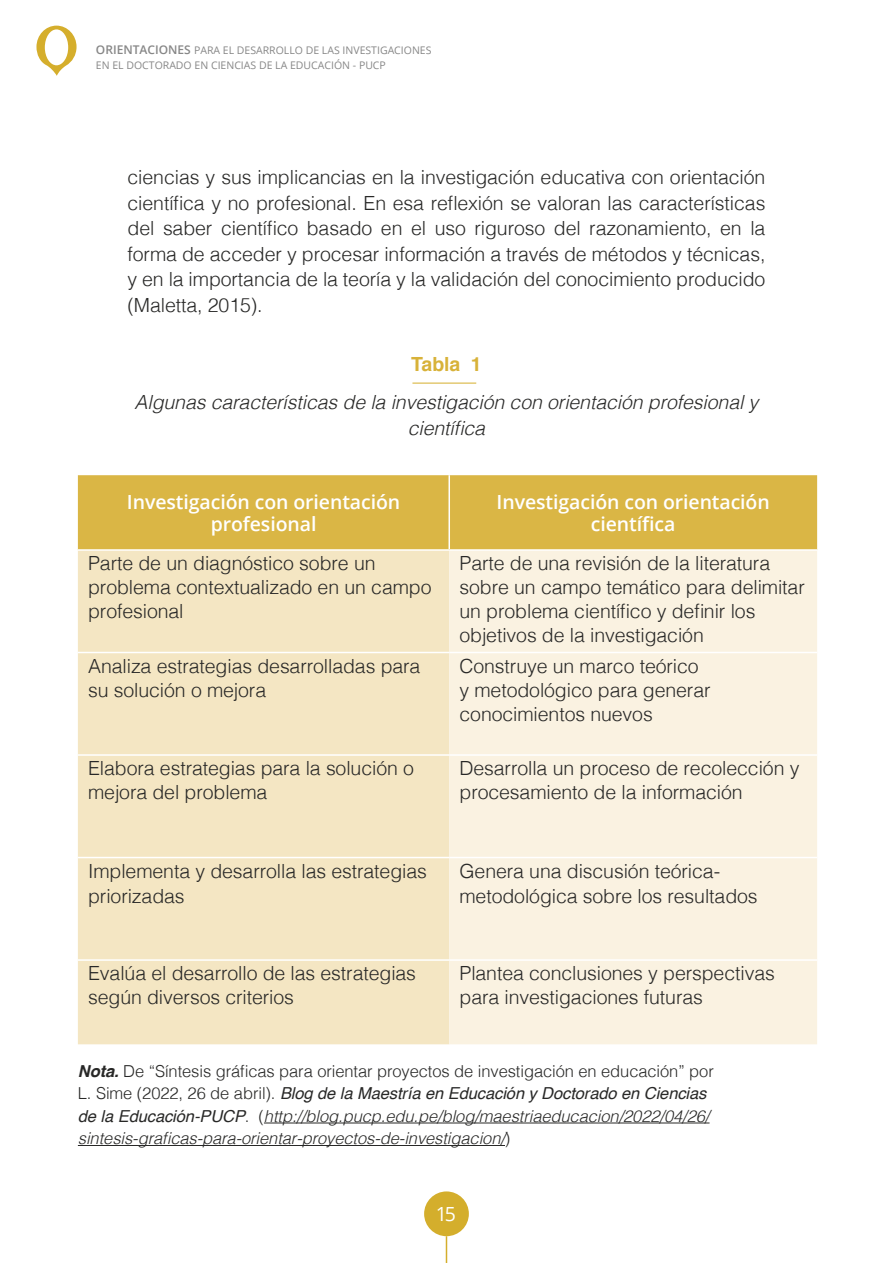
<style>
.page{position:relative;width:893px;height:1263px;background:#fff}
.page>*{position:absolute;margin:0;border:0;box-sizing:border-box;transform-origin:0 0}
.t1{font:300 19.5px/24px "Helvetica";letter-spacing:-.005em;color:#282827}
.t2{font:italic 300 19.5px/25.5px "Helvetica";letter-spacing:-.005em;color:#282827;text-align:center}
.t3{font:600 19.5px/22.5px "Open Sans";letter-spacing:-.005em;color:#fff;text-align:center}
.t4{font:700 19.5px "Helvetica";letter-spacing:-.005em;color:#d8b239}
.t5{font:19.5px "Open Sans";color:#fff}
.t6{font:italic 300 16.5px/22.5px "Helvetica";letter-spacing:-.005em;color:#282827}
.t7{font:10.5px/15px "Open Sans";color:#878787}
.s1{font-weight:600;font-size:12px}
.s2{font-weight:700}
.s3{font-style:normal}
.s4{font-weight:400}
</style>
<div class="page">
<div style="left:424px;top:1191px;width:45px;height:45px;background:#d4ae2c;border-radius:50%"></div>
<svg style="left:446px;top:1236px;width:1px;height:27px"></svg>
<svg style="left:36px;top:26px;width:41px;height:50px"></svg>
<hr style="left:412px;top:383px;width:64px;height:1px;background:#d5ae2c">
<div style="left:78px;top:475px;width:739px;height:74px;background:#dab645"></div>
<div style="left:78px;top:551px;width:371px;height:493px;background:#f4e6c3"></div>
<div style="left:449px;top:551px;width:368px;height:493px;background:#faf2e1"></div>
<hr style="left:448px;top:475px;width:2px;height:74px;background:#fff">
<hr style="left:78px;top:652px;width:371px;height:1px;background:#fff">
<hr style="left:449px;top:652px;width:368px;height:1px;background:#fff">
<hr style="left:78px;top:754px;width:371px;height:2px;background:#fff">
<hr style="left:449px;top:754px;width:368px;height:2px;background:#fff">
<hr style="left:78px;top:857px;width:371px;height:1px;background:#fff">
<hr style="left:449px;top:857px;width:368px;height:1px;background:#fff">
<hr style="left:78px;top:959px;width:371px;height:2px;background:#fff">
<hr style="left:449px;top:959px;width:368px;height:2px;background:#fff">
<hr style="left:264px;top:1122px;width:446px;height:1px;background:#282827">
<hr style="left:78px;top:1145px;width:427px;height:1px;background:#282827">
<p class="t7" style="left:96px;top:42px;width:337px"><span class="s1">ORIENTACIONES</span> PARA EL DESARROLLO DE LAS INVESTIGACIONES<br>EN EL DOCTORADO EN CIENCIAS DE LA EDUCACIÓN - PUCP</p>
<p class="t1" style="left:128px;top:163px;width:639px;line-height:25.5px;text-align:justify">ciencias y sus implicancias en la investigación educativa con orientación científica y no profesional. En esa reflexión se valoran las características del saber científico basado en el uso riguroso del razonamiento, en la forma de acceder y procesar información a través de métodos y técnicas, y en la importancia de la teoría y la validación del conocimiento producido (Maletta, 2015).</p>
<p class="t4" style="left:411px;top:349px;width:72px">Tabla 1</p>
<p class="t2" style="left:135px;top:389px;width:625px">Algunas características de la investigación con orientación profesional y científica</p>
<p class="t3" style="left:127px;top:490px;width:275px">Investigación con orientación profesional</p>
<p class="t3" style="left:497px;top:490px;width:275px">Investigación con orientación científica</p>
<p class="t1" style="left:88px;top:550px;width:345px">Parte de un diagnóstico sobre un problema contextualizado en un campo profesional</p>
<p class="t1" style="left:459px;top:550px;width:347px">Parte de una revisión de la literatura sobre un campo temático para delimitar un problema científico y definir los objetivos de la investigación</p>
<p class="t1" style="left:88px;top:652px;width:334px">Analiza estrategias desarrolladas para su solución o mejora</p>
<p class="t1" style="left:459px;top:652px;width:253px">Construye un marco teórico y metodológico para generar conocimientos nuevos</p>
<p class="t1" style="left:88px;top:755px;width:327px">Elabora estrategias para la solución o mejora del problema</p>
<p class="t1" style="left:459px;top:755px;width:341px">Desarrolla un proceso de recolección y procesamiento de la información</p>
<p class="t1" style="left:88px;top:856px;width:340px;line-height:25.5px">Implementa y desarrolla las estrategias priorizadas</p>
<p class="t1" style="left:459px;top:856px;width:300px;line-height:25.5px">Genera una discusión teórica&shy;metodológica sobre los resultados</p>
<p class="t1" style="left:88px;top:960px;width:329px">Evalúa el desarrollo de las estrategias según diversos criterios</p>
<p class="t1" style="left:459px;top:960px;width:317px">Plantea conclusiones y perspectivas para investigaciones futuras</p>
<p class="t6" style="left:78px;top:1059px;width:637px"><span class="s2">Nota.</span> <span class="s3">De “Síntesis gráficas para orientar proyectos de investigación en educación” por L. Sime (2022, 26 de abril).</span> <span class="s4">Blog de la Maestría en Educación y Doctorado en Ciencias de la Educación-PUCP</span><span class="s3">. (</span>http://blog.pucp.edu.pe/blog/maestriaeducacion/2022/04/26/ sintesis-graficas-para-orientar-proyectos-de-investigacion/<span class="s3">)</span></p>
<p class="t5" style="left:437px;top:1200px;width:20px">15</p>
</div>
